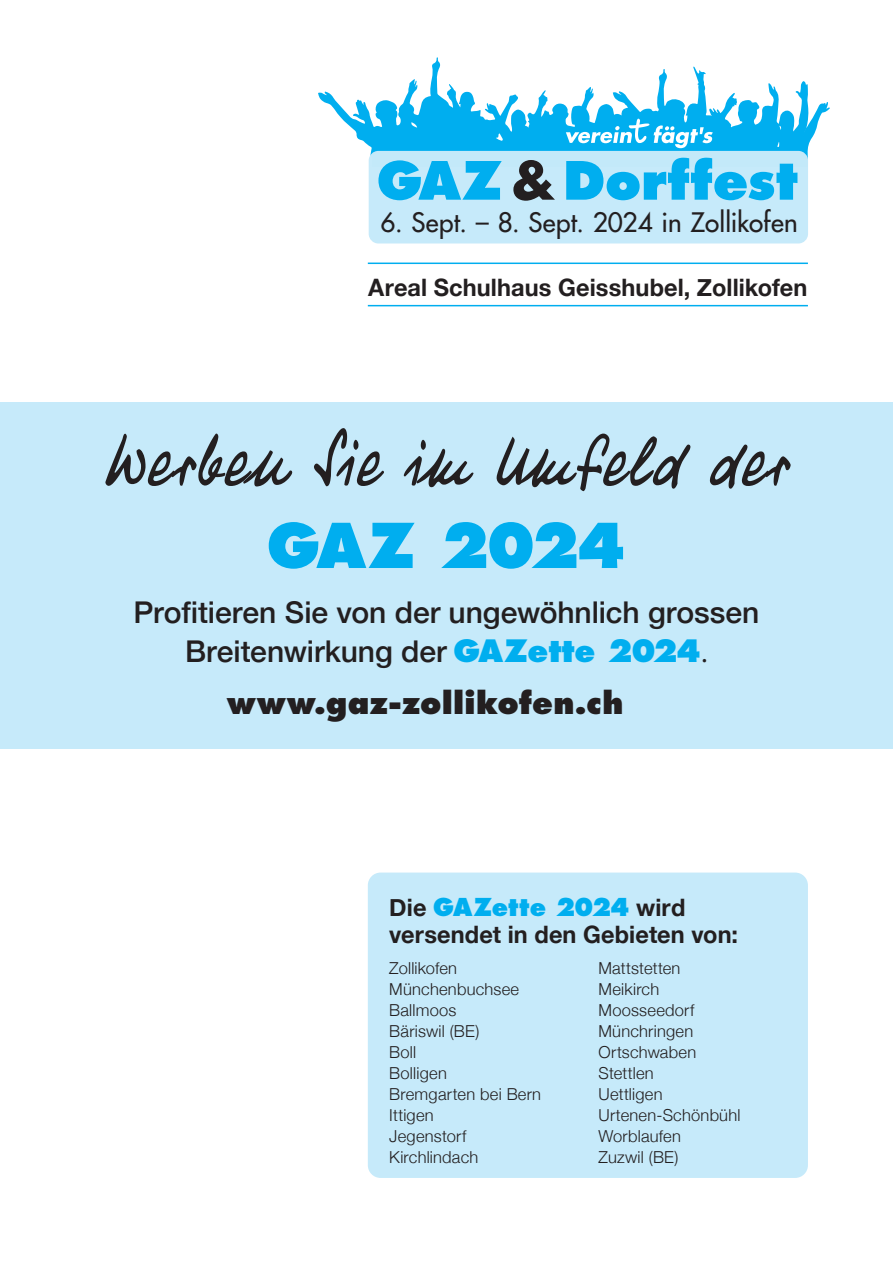
<style>
.page{position:relative;width:893px;height:1263px;background:#fff}
.page>*{position:absolute;margin:0;border:0;box-sizing:border-box;transform-origin:0 0}
.t1{font:70.5px "Turandot Handwriting";letter-spacing:.01em;color:#231f20}
.t2{font:800 60px "Futura Std";letter-spacing:-.06em;color:#00aeef}
.t3{font:500 30px/39px "Helvetica Neue";letter-spacing:-.005em;color:#231f20;text-align:center}
.t4{font:800 30px "Futura Std";letter-spacing:.005em;color:#231f20}
.t5{font:500 26.1px "Futura Std";letter-spacing:.005em;color:#231f20}
.t6{font:700 24px "Helvetica Neue";letter-spacing:.005em;color:#231f20}
.t7{font:800 24px "Futura Std";color:#00aeef}
.t8{font:300 16.5px/21px "Helvetica Neue";letter-spacing:.015em;color:#231f20}
.s1{font-family:"Futura Std";font-weight:800;color:#00aeef}
.s2{font-family:"Minion Pro";font-weight:400}
.s3{font-family:"Helvetica Neue";font-weight:700;color:#231f20}
</style>
<div class="page">
<div style="left:0;top:402px;width:893px;height:346px;background:#c6eafa"></div>
<div style="left:368px;top:872px;width:440px;height:306px;background:#c6eafa;border-radius:13px"></div>
<hr style="left:368px;top:263px;width:440px;height:1px;background:#00aeef">
<hr style="left:368px;top:305px;width:440px;height:1px;background:#00aeef">
<svg style="left:318px;top:57px;width:512px;height:110px"></svg>
<div style="left:369px;top:151px;width:439px;height:92px;background:#c6eafa;border-radius:10px"></div>
<svg style="left:378px;top:160px;width:124px;height:40px"></svg>
<svg style="left:513px;top:160px;width:42px;height:41px"></svg>
<svg style="left:566px;top:158px;width:231px;height:42px"></svg>
<svg style="left:566px;top:114px;width:149px;height:34px"></svg>
<h3 class="t5" style="left:381px;top:206px;width:419px">6. Sept. – 8. Sept. 2024 in Zollikofen</h3>
<h3 class="t6" style="left:368px;top:269px;width:441px">Areal Schulhaus Geisshubel, Zollikofen</h3>
<h1 class="t1" style="left:103px;top:423px;width:689px">Werben Sie im Umfeld der</h1>
<h2 class="t2" style="left:267px;top:507px;width:361px">GAZ 2024</h2>
<h3 class="t3" style="left:134px;top:590px;width:627px">Profitieren Sie von der ungewöhnlich grossen<br>Breitenwirkung der <span class="s1">GAZette 2024</span><span class="s2">.</span></h3>
<h3 class="t4" style="left:227px;top:684px;width:398px">www.gaz-zollikofen.ch</h3>
<h3 class="t7" style="left:389px;top:892px;width:298px"><span class="s3">Die</span> GAZette 2024 <span class="s3">wird</span></h3>
<h3 class="t6" style="left:389px;top:916px;width:350px">versendet in den Gebieten von:</h3>
<p class="t8" style="left:389px;top:956px;width:153px">Zollikofen<br>Münchenbuchsee<br>Ballmoos<br>Bäriswil (BE)<br>Boll<br>Bolligen<br>Bremgarten bei Bern<br>Ittigen<br>Jegenstorf<br>Kirchlindach</p>
<p class="t8" style="left:598px;top:956px;width:143px">Mattstetten<br>Meikirch<br>Moosseedorf<br>Münchringen<br>Ortschwaben<br>Stettlen<br>Uettligen<br>Urtenen-Schönbühl<br>Worblaufen<br>Zuzwil (BE)</p>
</div>
